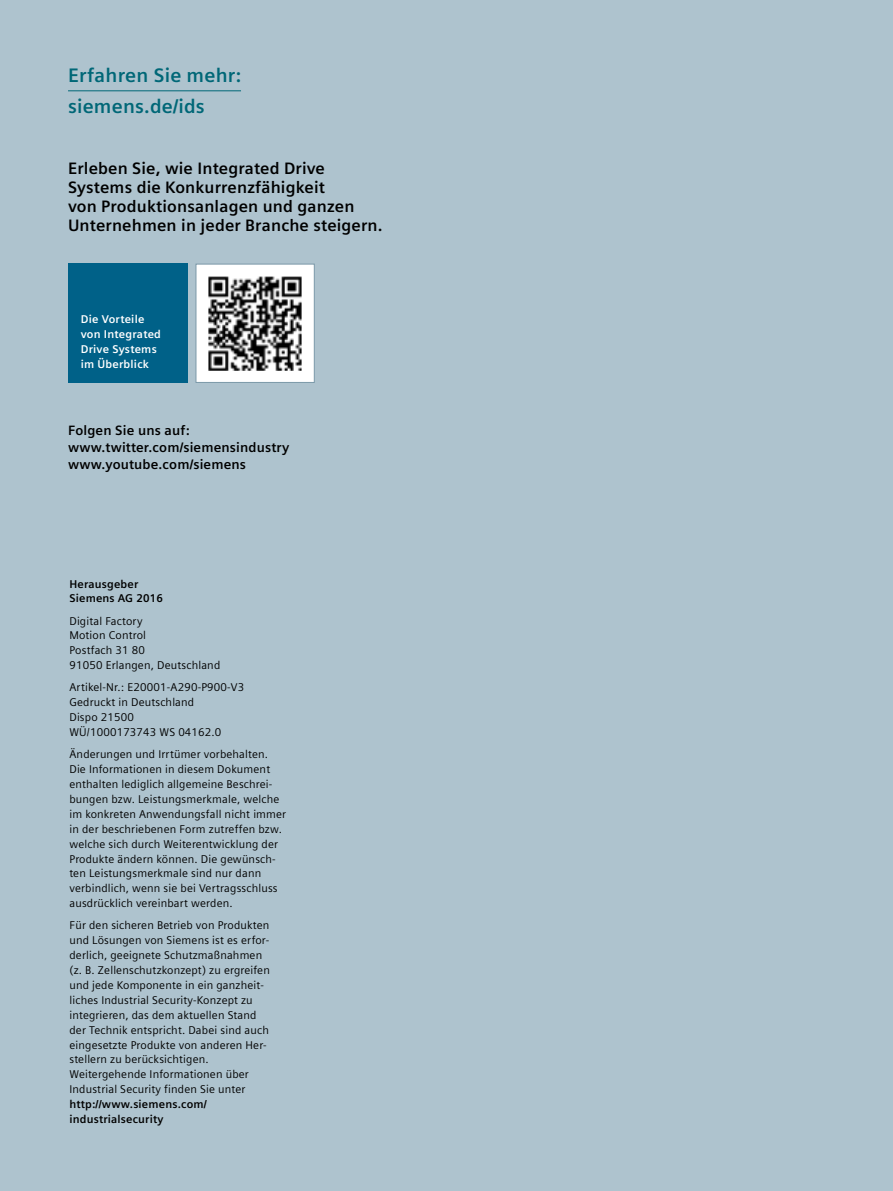
<style>
.page{position:relative;width:893px;height:1191px;background:#aec3ce}
.page>*{position:absolute;margin:0;border:0;box-sizing:border-box;transform-origin:0 0}
.t1{font:700 19.5px/31.3px "Siemens Sans Global";letter-spacing:.01em;color:#006777}
.t2{font:700 16.5px/19.2px "Siemens Sans Global";letter-spacing:.01em;color:#000}
.t3{font:700 13.5px/17px "Siemens Sans Global";letter-spacing:.01em;color:#000}
.t4{font:11.25px/14.9px "Siemens Sans Global";letter-spacing:.015em;color:#000}
.t5{font:700 11.25px/14.9px "Siemens Sans Global";letter-spacing:.015em;color:#000}
.t6{font:700 11.25px/14.9px "Siemens Sans Global";letter-spacing:.02em;color:#fff}
</style>
<div class="page">
<div style="left:196px;top:264px;width:119px;height:119px;background:#fff;border:1px solid #7b99a9"></div>
<hr style="left:68px;top:90px;width:173px;height:1px;background:#006777">
<div style="left:68px;top:264px;width:119px;height:119px;background:#006188"></div>
<img style="left:208px;top:276px;width:94px;height:94px">
<h1 class="t1" style="left:68px;top:60px;width:175px">Erfahren Sie mehr: siemens.de/ids</h1>
<h2 class="t2" style="left:68px;top:158px;width:316px">Erleben Sie, wie Integrated Drive Systems die Konkurrenzfähigkeit<br>von Produktionsanlagen und ganzen Unternehmen in jeder Branche steigern.</h2>
<p class="t6" style="left:81px;top:312px;width:82px">Die Vorteile von Integrated<br>Drive Systems im Überblick</p>
<p class="t3" style="left:68px;top:422px;width:223px">Folgen Sie uns auf: www.twitter.com/siemensindustry www.youtube.com/siemens</p>
<p class="t5" style="left:69px;top:576px;width:95px">Herausgeber<br>Siemens AG 2016</p>
<p class="t4" style="left:69px;top:614px;width:152px">Digital Factory<br>Motion Control<br>Postfach 31 80<br>91050 Erlangen, Deutschland</p>
<p class="t4" style="left:69px;top:680px;width:176px">Artikel-Nr.: E20001-A290-P900-V3<br>Gedruckt in Deutschland<br>Dispo 21500<br>WÜ/1000173743 WS 04162.0</p>
<p class="t4" style="left:69px;top:747px;width:218px">Änderungen und Irrtümer vorbehalten.<br>Die Informationen in diesem Dokument enthalten lediglich allgemeine Beschrei‑ bungen bzw. Leistungsmerkmale, welche im konkreten Anwendungsfall nicht immer in der beschriebenen Form zutreffen bzw. welche sich durch Weiterentwicklung der Produkte ändern können. Die gewünsch&shy;ten Leistungsmerkmale sind nur dann verbindlich, wenn sie bei Vertragsschluss ausdrücklich vereinbart werden.</p>
<p class="t4" style="left:69px;top:918px;width:202px">Für den sicheren Betrieb von Produkten und Lösungen von Siemens ist es erfor&shy;derlich, geeignete Schutzmaßnahmen (z. B. Zellenschutzkonzept) zu ergreifen und jede Komponente in ein ganzheit&shy;liches Industrial Security-Konzept zu integrieren, das dem aktuellen Stand der Technik entspricht. Dabei sind auch eingesetzte Produkte von anderen Her&shy;stellern zu berücksichtigen.<br>Weitergehende Informationen über Industrial Security finden Sie unter</p>
<p class="t5" style="left:69px;top:1096px;width:139px">http://www.siemens.com/ industrialsecurity</p>
</div>
